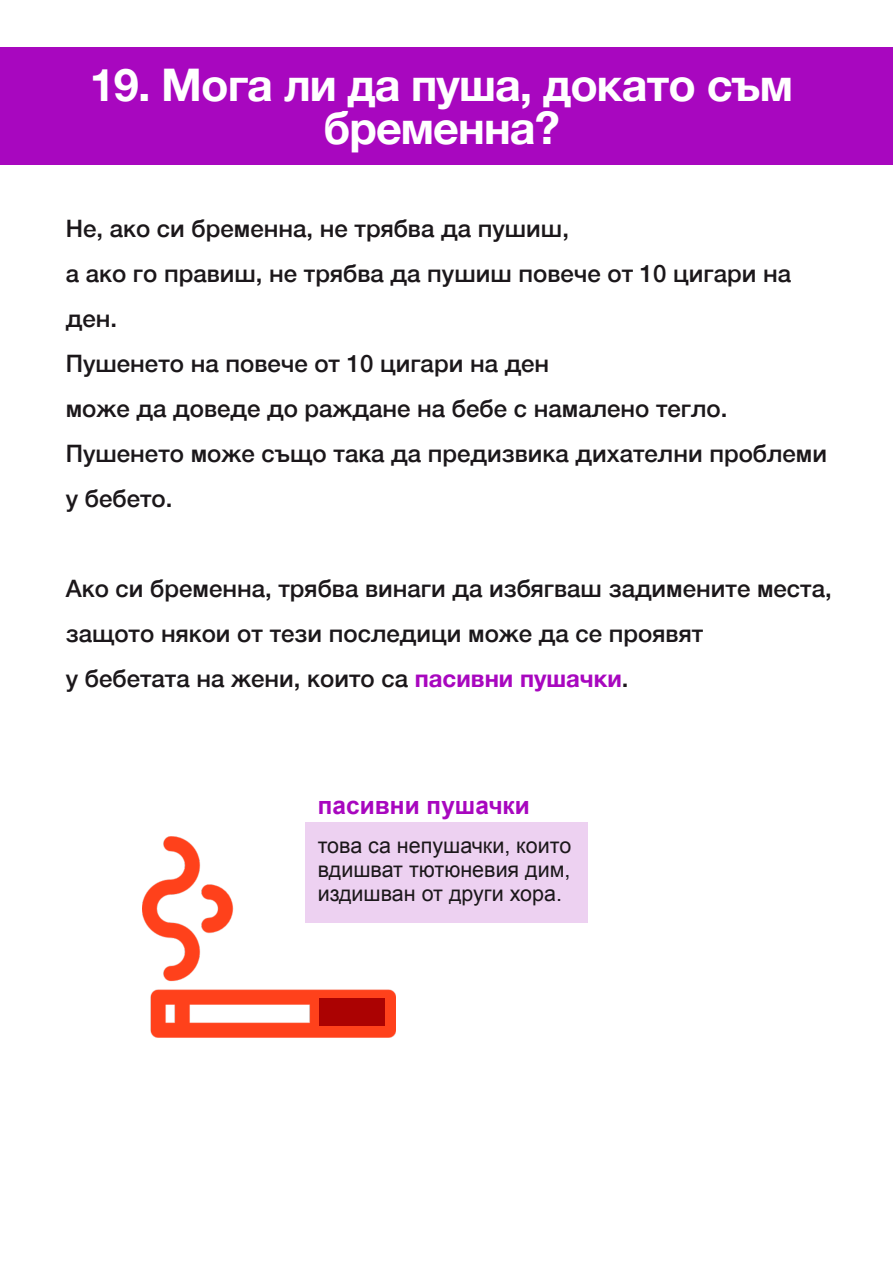
<style>
.page{position:relative;width:893px;height:1263px;background:#fff}
.page>*{position:absolute;margin:0;border:0;box-sizing:border-box;transform-origin:0 0}
.t1{font:700 45px/43px "Helvetica Neue";letter-spacing:-.02em;color:#fff;text-align:center}
.t2{font:700 24.45px "Arial";color:#a807bf}
.t3{font:500 24px/45px "Helvetica Neue";color:#1b171a}
.t4{font:21.45px/24px "Arial";color:#1b171a;text-align:justify}
.s1{font-weight:700;color:#a807bf}
</style>
<div class="page">
<div style="left:0;top:48px;width:893px;height:117px;background:#a807bf"></div>
<div style="left:305px;top:822px;width:283px;height:101px;background:#edd1f1"></div>
<img style="left:142px;top:836px;width:254px;height:201px">
<div style="left:320px;top:999px;width:65px;height:27px;background:#ab0202"></div>
<h1 class="t1" style="left:90px;top:62px;width:705px">19. Мога ли да пуша, докато съм бременна?</h1>
<p class="t3" style="left:66px;top:206px;width:763px">Не, ако си бременна, не трябва да пушиш,<br>а ако го правиш, не трябва да пушиш повече от 10 цигари на ден.<br>Пушенето на повече от 10 цигари на ден<br>може да доведе до раждане на бебе с намалено тегло.<br>Пушенето може също така да предизвика дихателни проблеми у бебето.</p>
<p class="t3" style="left:66px;top:566px;width:767px">Ако си бременна, трябва винаги да избягваш задимените места, защото някои от тези последици може да се проявят<br>у бебетата на жени, които са <span class="s1">пасивни пушачки</span>.</p>
<p class="t2" style="left:318px;top:796px;width:214px">пасивни пушачки</p>
<p class="t4" style="left:318px;top:836px;width:255px">това са непушачки, които вдишват тютюневия дим, издишван от други хора.</p>
</div>
